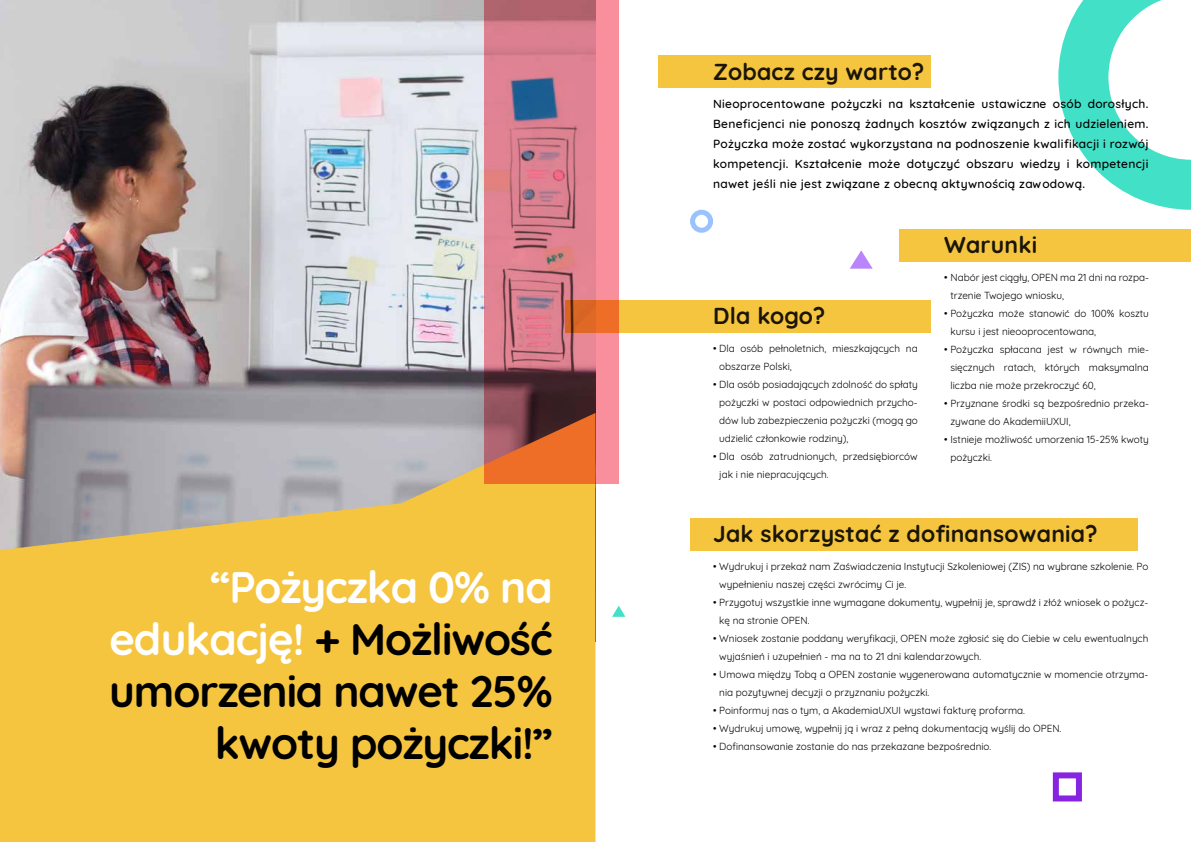
<style>
.page{position:relative;width:1191px;height:842px;background:#fff}
.page>*{position:absolute;margin:0;border:0;box-sizing:border-box;transform-origin:0 0}
.t1{font:700 44px/52px "Quicksand";letter-spacing:-.025em;color:#000;text-align:right}
.t2{font:700 23px "Quicksand";letter-spacing:.01em;color:#1c1c1c}
.t3{font:500 12px/20px "Quicksand";letter-spacing:.025em;color:#000;text-align:justify}
.t4{font:10px/18px "Quicksand";color:#000}
.s1{color:#fff}
</style>
<div class="page">
<img style="left:0;top:0;width:484px;height:413px">
<svg style="left:0;top:413px;width:595px;height:429px;background:#e5bf57"></svg>
<div style="left:565px;top:301px;width:365px;height:32px;background:#f5c540"></div>
<div style="left:899px;top:230px;width:292px;height:32px;background:#f5c540"></div>
<div style="left:690px;top:519px;width:447px;height:32px;background:#f5c540"></div>
<div style="left:658px;top:55px;width:272px;height:33px;background:#f5c540"></div>
<svg style="left:484px;top:0;width:135px;height:483px;background:#c97479"></svg>
<div style="left:690px;top:210px;width:23px;height:23px;border:5px solid #9ac2fd;border-radius:50%"></div>
<svg style="left:1058px;top:0;width:133px;height:210px"></svg>
<div style="left:1052px;top:772px;width:30px;height:29px;border:6px solid #8624e1"></div>
<svg style="left:612px;top:606px;width:13px;height:11px"></svg>
<svg style="left:850px;top:250px;width:22px;height:19px"></svg>
<h1 class="t1" style="left:109px;top:558px;width:445px"><span class="s1">“Pożyczka 0% na edukację!</span> + Możliwość umorzenia nawet 25% kwoty pożyczki!”</h1>
<h2 class="t2" style="left:713px;top:52px;width:213px">Zobacz czy warto?</h2>
<p class="t3" style="left:713px;top:93px;width:437px">Nieoprocentowane pożyczki na kształcenie ustawiczne osób dorosłych.<br>Beneficjenci nie ponoszą żadnych kosztów związanych z ich udzieleniem.<br>Pożyczka może zostać wykorzystana na podnoszenie kwalifikacji i rozwój kompetencji. Kształcenie może dotyczyć obszaru wiedzy i kompetencji nawet jeśli nie jest związane z obecną aktywnością zawodową.</p>
<h2 class="t2" style="left:713px;top:297px;width:114px">Dla kogo?</h2>
<p class="t4" style="left:719px;top:338px;width:200px;text-indent:-6px">• Dla osób pełnoletnich, mieszkających na obszarze Polski,</p>
<p class="t4" style="left:719px;top:374px;width:200px;text-align:justify;text-indent:-6px">• Dla osób posiadających zdolność do spłaty pożyczki w postaci odpowiednich przycho&shy;dów lub zabezpieczenia pożyczki (mogą go udzielić członkowie rodziny),</p>
<p class="t4" style="left:719px;top:446px;width:200px;text-indent:-6px">• Dla osób zatrudnionych, przedsiębiorców jak i nie niepracujących.</p>
<h2 class="t2" style="left:944px;top:225px;width:94px">Warunki</h2>
<p class="t4" style="left:950px;top:267px;width:200px;text-indent:-6px">• Nabór jest ciągły, OPEN ma 21 dni na rozpa&shy;trzenie Twojego wniosku,</p>
<p class="t4" style="left:950px;top:303px;width:200px;text-indent:-6px">• Pożyczka może stanowić do 100% kosztu kursu i jest nieooprocentowana,</p>
<p class="t4" style="left:950px;top:339px;width:200px;text-align:justify;text-indent:-6px">• Pożyczka spłacana jest w równych mie&shy;sięcznych ratach, których maksymalna liczba nie może przekroczyć 60,</p>
<p class="t4" style="left:950px;top:393px;width:200px;text-indent:-6px">• Przyznane środki są bezpośrednio przeka&shy;zywane do AkademiiUXUI,</p>
<p class="t4" style="left:950px;top:429px;width:200px;text-indent:-6px">• Istnieje możliwość umorzenia 15-25% kwoty pożyczki.</p>
<h2 class="t2" style="left:713px;top:515px;width:386px">Jak skorzystać z dofinansowania?</h2>
<p class="t4" style="left:719px;top:556px;width:431px;text-indent:-6px">• Wydrukuj i przekaż nam Zaświadczenia Instytucji Szkoleniowej (ZIS) na wybrane szkolenie. Po wypełnieniu naszej części zwrócimy Ci je.</p>
<p class="t4" style="left:719px;top:592px;width:431px;text-indent:-6px">• Przygotuj wszystkie inne wymagane dokumenty, wypełnij je, sprawdź i złóż wniosek o pożycz&shy;kę na stronie OPEN.</p>
<p class="t4" style="left:719px;top:628px;width:431px;text-indent:-6px">• Wniosek zostanie poddany weryfikacji, OPEN może zgłosić się do Ciebie w celu ewentualnych wyjaśnień i uzupełnień - ma na to 21 dni kalendarzowych.</p>
<p class="t4" style="left:719px;top:664px;width:431px;text-indent:-6px">• Umowa między Tobą a OPEN zostanie wygenerowana automatycznie w momencie otrzyma&shy;nia pozytywnej decyzji o przyznaniu pożyczki.</p>
<p class="t4" style="left:713px;top:700px;width:313px">• Poinformuj nas o tym, a AkademiaUXUI wystawi fakturę proforma.</p>
<p class="t4" style="left:713px;top:718px;width:350px">• Wydrukuj umowę, wypełnij ją i wraz z pełną dokumentacją wyślij do OPEN.</p>
<p class="t4" style="left:713px;top:736px;width:280px">• Dofinansowanie zostanie do nas przekazane bezpośrednio.</p>
</div>
